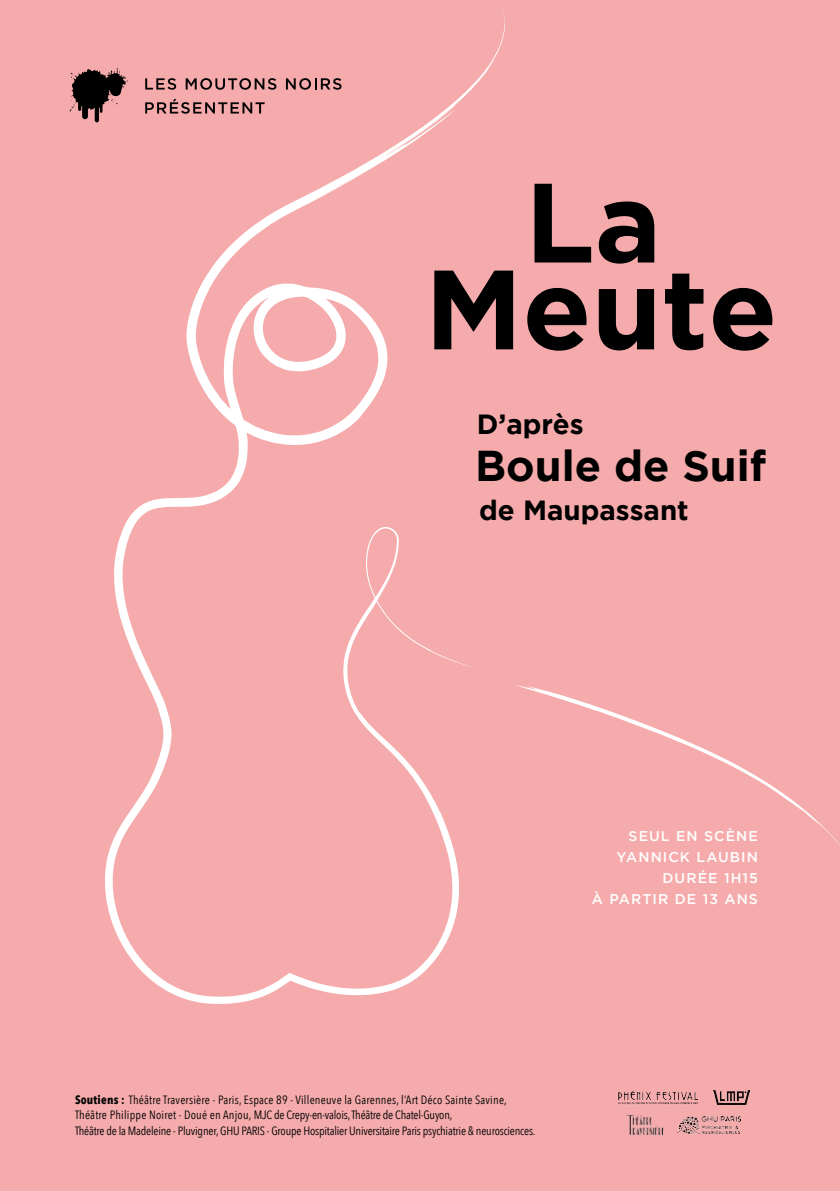
<style>
.page{position:relative;width:840px;height:1191px;background:#fff}
.page>*{position:absolute;margin:0;border:0;box-sizing:border-box;transform-origin:0 0}
.t1{font:700 112.4px "Gotham";color:#000}
.t2{font:700 43px "Gotham";color:#000}
.t3{font:700 27.6px "Gotham";color:#000}
.t4{font:500 14.2px/21.2px "Gotham";letter-spacing:.075em;color:#fff;text-align:right}
.t5{font:12px/15.6px "Avenir Next Condensed";letter-spacing:-.015em;color:#010202}
.s1{font-weight:700}
</style>
<div class="page">
<hr style="left:839px;top:0;width:1px;height:1191px;background:#f5abac">
<div style="left:0;top:0;width:839px;height:6px;background:#f5abac"></div>
<div style="left:0;top:3px;width:839px;height:1188px;background:#f5aaab"></div>
<svg style="left:514px;top:684px;width:325px;height:160px"></svg>
<svg style="left:105px;top:14px;width:400px;height:990px"></svg>
<svg style="left:145px;top:78px;width:31px;height:12px"></svg>
<svg style="left:185px;top:78px;width:91px;height:12px"></svg>
<svg style="left:286px;top:78px;width:55px;height:12px"></svg>
<svg style="left:145px;top:99px;width:119px;height:15px"></svg>
<svg style="left:69px;top:68px;width:59px;height:54px"></svg>
<img style="left:713px;top:1090px;width:36px;height:14px">
<img style="left:618px;top:1090px;width:79px;height:15px">
<img style="left:626px;top:1114px;width:38px;height:21px">
<img style="left:677px;top:1116px;width:63px;height:17px">
<h1 class="t1" style="left:524px;top:158px;width:138px">La</h1>
<h1 class="t1" style="left:424px;top:244px;width:354px">Meute</h1>
<h3 class="t3" style="left:476px;top:408px;width:108px">D’après</h3>
<h2 class="t2" style="left:475px;top:441px;width:292px">Boule de Suif</h2>
<h3 class="t3" style="left:479px;top:494px;width:211px">de Maupassant</h3>
<p class="t4" style="left:591px;top:825px;width:167px">SEUL EN SCÈNE<br>YANNICK LAUBIN<br>DURÉE 1H15<br>À PARTIR DE 13 ANS</p>
<p class="t5" style="left:75px;top:1091px;width:461px"><span class="s1">Soutiens :</span> Théâtre Traversière - Paris, Espace 89 - Villeneuve la Garennes, l’Art Déco Sainte Savine,<br>Théâtre Philippe Noiret - Doué en Anjou, MJC de Crepy-en-valois, Théâtre de Chatel-Guyon,<br>Théâtre de la Madeleine - Pluvigner, GHU PARIS - Groupe Hospitalier Universitaire Paris psychiatrie &amp; neurosciences.</p>
</div>
